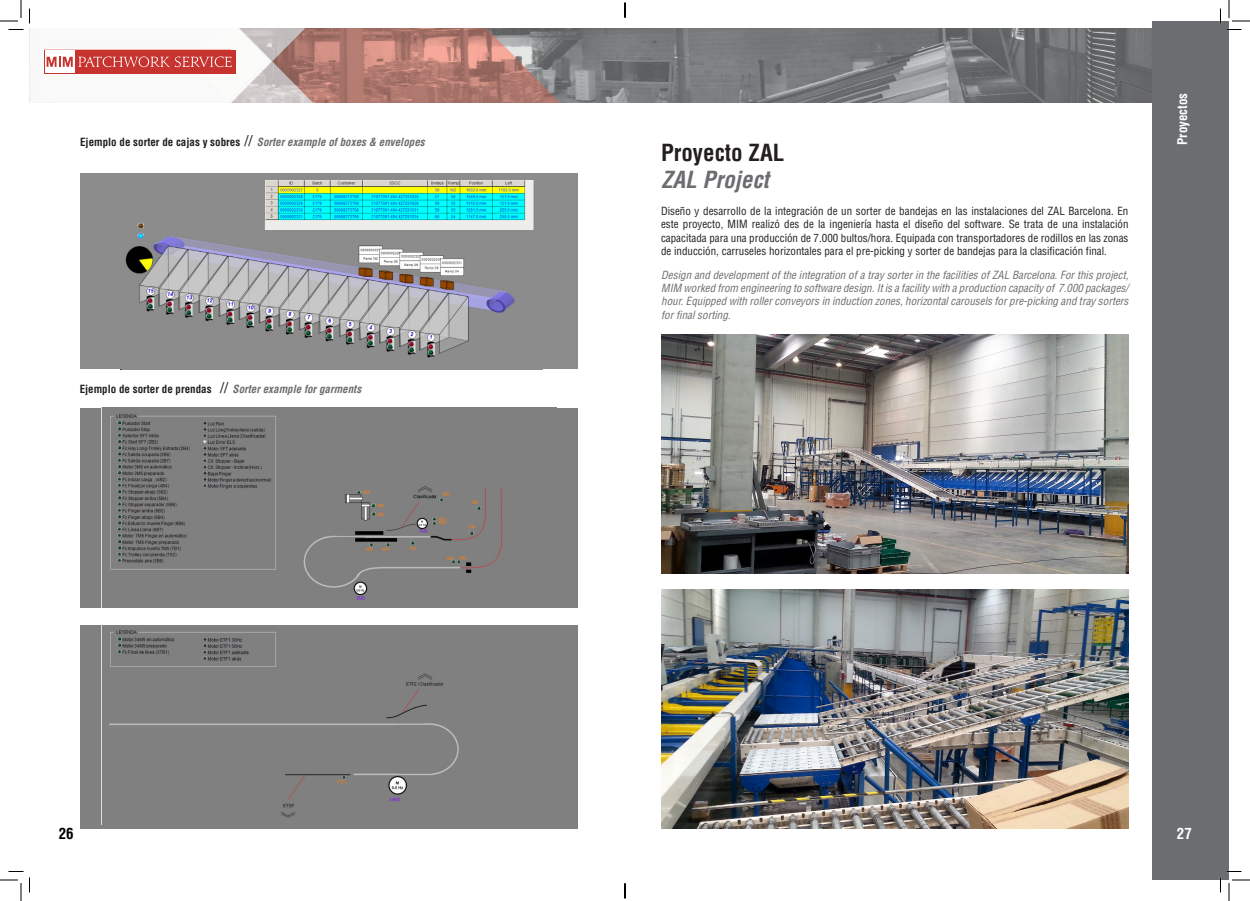
<style>
.page{position:relative;width:1250px;height:901px;background:#fff}
.page>*{position:absolute;margin:0;border:0;box-sizing:border-box;transform-origin:0 0}
.t1{font:700 condensed 23px "Helvetica LT Std";color:#231f20}
.t2{font:italic 700 condensed 23px "Helvetica LT Std";color:#6c6d70}
.t3{font:700 condensed 15px "Helvetica LT Std";color:#000}
.t4{font:700 condensed 15px "Helvetica LT Std";color:#fff}
.t5{font:700 condensed 13px "Helvetica LT Std";color:#fff}
.t6{font:condensed 11px/13.2px "Helvetica LT Std";color:#231f20;text-align:justify}
.t7{font:italic condensed 11px/13.2px "Helvetica LT Std";color:#6c6d70;text-align:justify}
.t8{font:italic 700 condensed 11px "Helvetica LT Std";color:#6c6d70}
.t9{font:700 condensed 11px "Helvetica LT Std";color:#231f20}
.s1{font-style:normal;color:#231f20}
.s2{font-family:"Helvetica";font-weight:400;font-style:normal;font-stretch:normal;font-size:15px;color:#231f20}
.s3{font-family:"Helvetica";font-weight:400;font-stretch:normal;font-size:15px}
.s4{font-style:italic;color:#6c6d70}
</style>
<div class="page">
<img style="left:44px;top:29px;width:1108px;height:73px">
<div style="left:44px;top:50px;width:192px;height:23px;background:#c7332e"></div>
<div style="left:45px;top:51px;width:29px;height:22px;background:#fff"></div>
<svg style="left:47px;top:56px;width:185px;height:11px"></svg>
<div style="left:80px;top:408px;width:497px;height:200px;background:#808080"></div>
<div style="left:80px;top:625px;width:497px;height:203px;background:#808080"></div>
<img style="left:110px;top:414px;width:393px;height:186px">
<img style="left:109px;top:630px;width:350px;height:188px">
<img style="left:123px;top:221px;width:418px;height:148px">
<img style="left:264px;top:180px;width:277px;height:50px">
<div style="left:80px;top:173px;width:43px;height:196px;background:#8c8c8c"></div>
<div style="left:80px;top:173px;width:184px;height:48px;background:#8c8c8c"></div>
<div style="left:254px;top:173px;width:289px;height:7px;background:#8c8c8c"></div>
<svg style="left:534px;top:180px;width:7px;height:3px"></svg>
<div style="left:541px;top:173px;width:36px;height:196px;background:#8c8c8c"></div>
<div style="left:1152px;top:21px;width:77px;height:859px;background:#6c6d70"></div>
<img style="left:661px;top:335px;width:467px;height:238px">
<img style="left:661px;top:590px;width:467px;height:238px">
<svg style="left:0;top:0;width:30px;height:30px"></svg>
<svg style="left:0;top:871px;width:30px;height:30px"></svg>
<svg style="left:1219px;top:0;width:31px;height:30px"></svg>
<svg style="left:1219px;top:871px;width:31px;height:30px"></svg>
<svg style="left:624px;top:3px;width:2px;height:15px"></svg>
<svg style="left:624px;top:883px;width:2px;height:15px"></svg>
<p class="t8" style="left:80px;top:135px;width:346px"><span class="s1">Ejemplo de sorter de cajas y sobres</span> <span class="s2">//</span> Sorter example of boxes &amp; envelopes</p>
<p class="t9" style="left:80px;top:382px;width:283px">Ejemplo de sorter de prendas <span class="s3">//</span> <span class="s4">Sorter example for garments</span></p>
<p class="t1" style="left:661px;top:138px;width:125px">Proyecto ZAL</p>
<p class="t2" style="left:661px;top:165px;width:109px">ZAL Project</p>
<p class="t6" style="left:661px;top:205px;width:469px">Diseño y desarrollo de la integración de un sorter de bandejas en las instalaciones del ZAL Barcelona. En este proyecto, MIM realizó des de la ingeniería hasta el diseño del software. Se trata de una instalación capacitada para una producción de 7.000 bultos/hora. Equipada con transportadores de rodillos en las zonas de inducción, carruseles horizontales para el pre-picking y sorter de bandejas para la clasificación final.</p>
<p class="t7" style="left:661px;top:268px;width:469px">Design and development of the integration of a tray sorter in the facilities of ZAL Barcelona. For this project, MIM worked from engineering to software design. It is a facility with a production capacity of 7.000 packages/ hour. Equipped with roller conveyors in induction zones, horizontal carousels for pre-picking and tray sorters for final sorting.</p>
<p class="t5" style="left:1174px;top:145px;width:53px;rotate:-90deg">Proyectos</p>
<p class="t3" style="left:59px;top:824px;width:16px">26</p>
<p class="t4" style="left:1177px;top:824px;width:16px">27</p>
</div>
